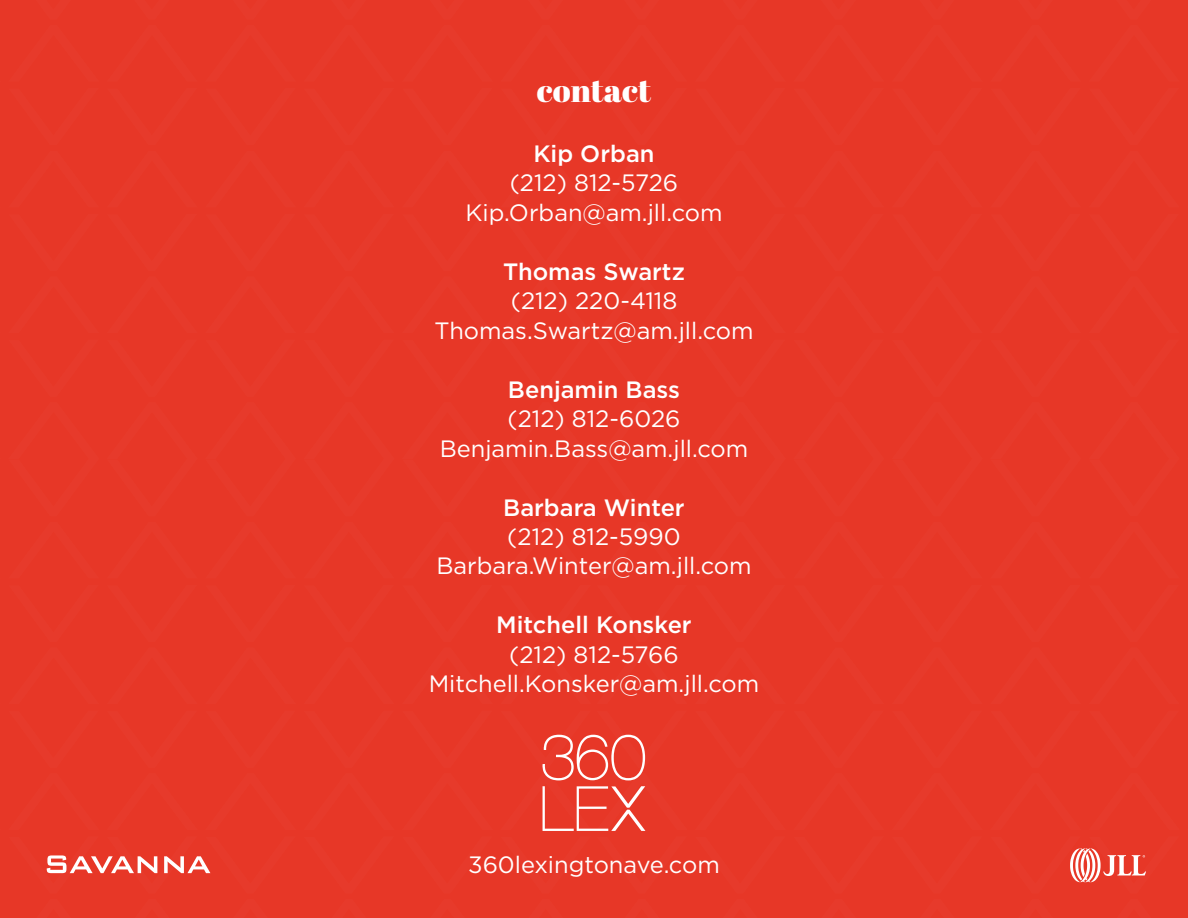
<style>
.page{position:relative;width:1188px;height:918px;background:#e73727}
.page>*{position:absolute;margin:0;border:0;box-sizing:border-box;transform-origin:0 0}
.t1{font:33px "Abril Fatface";color:#fff}
.t2{font:23.7px/29.4px "Gotham";color:#fff;text-align:center}
.t3{font:500 23.7px "Gotham";color:#fff}
</style>
<div class="page">
<svg style="left:542px;top:734px;width:104px;height:97px"></svg>
<svg style="left:46px;top:855px;width:165px;height:19px"></svg>
<svg style="left:1070px;top:848px;width:76px;height:35px"></svg>
<h1 class="t1" style="left:537px;top:67px;width:116px">contact</h1>
<p class="t3" style="left:533px;top:138px;width:123px">Kip Orban</p>
<p class="t2" style="left:465px;top:168px;width:259px">(212) 812-5726<br>Kip.Orban@am.jll.com</p>
<p class="t3" style="left:503px;top:256px;width:183px">Thomas Swartz</p>
<p class="t2" style="left:434px;top:286px;width:321px">(212) 220-4118<br>Thomas.Swartz@am.jll.com</p>
<p class="t3" style="left:508px;top:374px;width:174px">Benjamin Bass</p>
<p class="t2" style="left:440px;top:404px;width:310px">(212) 812-6026<br>Benjamin.Bass@am.jll.com</p>
<p class="t3" style="left:503px;top:492px;width:183px">Barbara Winter</p>
<p class="t2" style="left:436px;top:521px;width:317px">(212) 812-5990<br>Barbara.Winter@am.jll.com</p>
<p class="t3" style="left:496px;top:610px;width:197px">Mitchell Konsker</p>
<p class="t2" style="left:429px;top:639px;width:332px">(212) 812-5766<br>Mitchell.Konsker@am.jll.com</p>
<p class="t2" style="left:468px;top:850px;width:253px">360lexingtonave.com</p>
</div>
